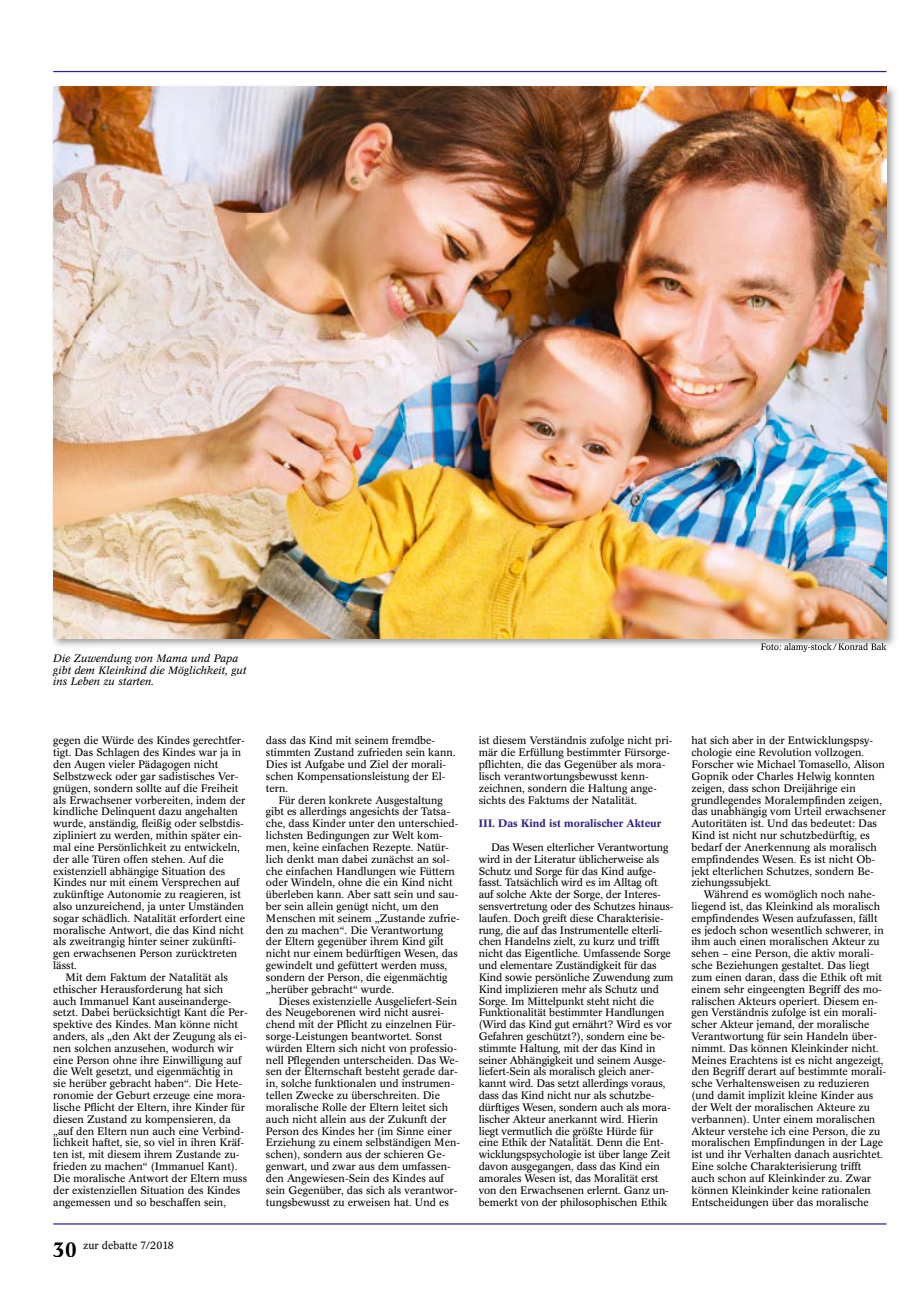
<style>
.page{position:relative;width:922px;height:1312px;background:#fff}
.page>*{position:absolute;margin:0;border:0;box-sizing:border-box;transform-origin:0 0}
.t1{font:10.62px/11.8px "Concorde BE";color:#000}
.t2{font:italic 10.62px/11.9px "Concorde BE";color:#000}
.t3{font:500 10.62px "Concorde BE";color:#2f2483}
.t4{font:8.75px "Concorde BE";color:#000}
.s1{font-weight:500;font-size:20.62px}
</style>
<div class="page">
<hr style="left:53px;top:1222px;width:833px;height:2px;background:#2f2483">
<hr style="left:53px;top:71px;width:833px;height:1px;background:#2f2483">
<img style="left:886px;top:86px;width:9px;height:40px">
<img style="left:53px;top:638px;width:41px;height:9px">
<img style="left:853px;top:126px;width:42px;height:520px">
<img style="left:94px;top:638px;width:759px;height:9px">
<img style="left:53px;top:86px;width:833px;height:552px">
<img style="left:760px;top:643px;width:126px;height:5px">
<p class="t2" style="left:53px;top:652px;width:195px">Die Zuwendung von Mama und Papa gibt dem Kleinkind die Möglichkeit, gut ins Leben zu starten.</p>
<p class="t4" style="left:760px;top:641px;width:127px">Foto: alamy-stock / Konrad Bak</p>
<p class="t1" style="left:53px;top:735px;width:193px">gegen die Würde des Kindes gerechtfer-</p>
<p class="t1" style="left:53px;top:746px;width:189px">tigt. Das Schlagen des Kindes war ja in</p>
<p class="t1" style="left:53px;top:758px;width:167px">den Augen vieler Pädagogen nicht</p>
<p class="t1" style="left:53px;top:770px;width:187px">Selbstzweck oder gar sadistisches Ver-</p>
<p class="t1" style="left:53px;top:782px;width:187px">gnügen, sondern sollte auf die Freiheit</p>
<p class="t1" style="left:53px;top:794px;width:194px">als Erwachsener vorbereiten, indem der</p>
<p class="t1" style="left:53px;top:805px;width:186px">kindliche Delinquent dazu angehalten</p>
<p class="t1" style="left:53px;top:817px;width:192px">wurde, anständig, fleißig oder selbstdis-</p>
<p class="t1" style="left:53px;top:829px;width:190px">zipliniert zu werden, mithin später ein-</p>
<p class="t1" style="left:53px;top:841px;width:188px">mal eine Persönlichkeit zu entwickeln,</p>
<p class="t1" style="left:53px;top:853px;width:172px">der alle Türen offen stehen. Auf die</p>
<p class="t1" style="left:53px;top:864px;width:173px">existenziell abhängige Situation des</p>
<p class="t1" style="left:53px;top:876px;width:188px">Kindes nur mit einem Versprechen auf</p>
<p class="t1" style="left:53px;top:888px;width:189px">zukünftige Autonomie zu reagieren, ist</p>
<p class="t1" style="left:53px;top:900px;width:192px">also unzureichend, ja unter Umständen</p>
<p class="t1" style="left:53px;top:912px;width:193px">sogar schädlich. Natalität erfordert eine</p>
<p class="t1" style="left:53px;top:924px;width:192px">moralische Antwort, die das Kind nicht</p>
<p class="t1" style="left:53px;top:935px;width:184px">als zweitrangig hinter seiner zukünfti-</p>
<p class="t1" style="left:53px;top:947px;width:186px">gen erwachsenen Person zurücktreten</p>
<p class="t1" style="left:53px;top:959px;width:25px">lässt.</p>
<p class="t1" style="left:66px;top:971px;width:164px">Mit dem Faktum der Natalität als</p>
<p class="t1" style="left:53px;top:983px;width:172px">ethischer Herausforderung hat sich</p>
<p class="t1" style="left:53px;top:994px;width:180px">auch Immanuel Kant auseinanderge-</p>
<p class="t1" style="left:53px;top:1006px;width:196px">setzt. Dabei berücksichtigt Kant die Per-</p>
<p class="t1" style="left:53px;top:1018px;width:186px">spektive des Kindes. Man könne nicht</p>
<p class="t1" style="left:53px;top:1030px;width:195px">anders, als „den Akt der Zeugung als ei-</p>
<p class="t1" style="left:53px;top:1042px;width:181px">nen solchen anzusehen, wodurch wir</p>
<p class="t1" style="left:53px;top:1053px;width:190px">eine Person ohne ihre Einwilligung auf</p>
<p class="t1" style="left:53px;top:1065px;width:181px">die Welt gesetzt, und eigenmächtig in</p>
<p class="t1" style="left:53px;top:1077px;width:191px">sie herüber gebracht haben“. Die Hete-</p>
<p class="t1" style="left:53px;top:1089px;width:194px">ronomie der Geburt erzeuge eine mora-</p>
<p class="t1" style="left:53px;top:1101px;width:193px">lische Pflicht der Eltern, ihre Kinder für</p>
<p class="t1" style="left:53px;top:1113px;width:179px">diesen Zustand zu kompensieren, da</p>
<p class="t1" style="left:53px;top:1124px;width:192px">„auf den Eltern nun auch eine Verbind-</p>
<p class="t1" style="left:53px;top:1136px;width:192px">lichkeit haftet, sie, so viel in ihren Kräf-</p>
<p class="t1" style="left:53px;top:1148px;width:188px">ten ist, mit diesem ihrem Zustande zu-</p>
<p class="t1" style="left:53px;top:1160px;width:186px">frieden zu machen“ (Immanuel Kant).</p>
<p class="t1" style="left:53px;top:1172px;width:195px">Die moralische Antwort der Eltern muss</p>
<p class="t1" style="left:53px;top:1183px;width:188px">der existenziellen Situation des Kindes</p>
<p class="t1" style="left:53px;top:1195px;width:174px">angemessen und so beschaffen sein,</p>
<p class="t1" style="left:53px;top:1239px;width:122px"><span class="s1">30</span> zur debatte 7/2018</p>
<p class="t1" style="left:266px;top:735px;width:191px">dass das Kind mit seinem fremdbe&shy;stimmten Zustand zufrieden sein kann.<br>Dies ist Aufgabe und Ziel der morali&shy;schen Kompensationsleistung der El&shy;tern.</p>
<p class="t1" style="left:266px;top:794px;width:195px;text-indent:12px">Für deren konkrete Ausgestaltung gibt es allerdings angesichts der Tatsa&shy;che, dass Kinder unter den unterschied&shy;lichsten Bedingungen zur Welt kom&shy;men, keine einfachen Rezepte. Natür&shy;lich denkt man dabei zunächst an sol&shy;che einfachen Handlungen wie Füttern oder Windeln, ohne die ein Kind nicht überleben kann. Aber satt sein und sau&shy;ber sein allein genügt nicht, um den Menschen mit seinem „Zustande zufrie&shy;den zu machen“. Die Verantwortung der Eltern gegenüber ihrem Kind gilt nicht nur einem bedürftigen Wesen, das gewindelt und gefüttert werden muss, sondern der Person, die eigenmächtig „herüber gebracht“ wurde.</p>
<p class="t1" style="left:266px;top:994px;width:196px;text-indent:12px">Dieses existenzielle Ausgeliefert-Sein des Neugeborenen wird nicht ausrei&shy;chend mit der Pflicht zu einzelnen Für&shy;sorge-Leistungen beantwortet. Sonst würden Eltern sich nicht von professio&shy;nell Pflegenden unterscheiden. Das We&shy;sen der Elternschaft besteht gerade dar&shy;in, solche funktionalen und instrumen&shy;tellen Zwecke zu überschreiten. Die moralische Rolle der Eltern leitet sich auch nicht allein aus der Zukunft der Person des Kindes her (im Sinne einer Erziehung zu einem selbständigen Men&shy;schen), sondern aus der schieren Ge&shy;genwart, und zwar aus dem umfassen&shy;den Angewiesen-Sein des Kindes auf sein Gegenüber, das sich als verantwor&shy;tungsbewusst zu erweisen hat. Und es</p>
<p class="t1" style="left:478px;top:735px;width:195px">ist diesem Verständnis zufolge nicht pri&shy;mär die Erfüllung bestimmter Fürsorge&shy;pflichten, die das Gegenüber als mora&shy;lisch verantwortungsbewusst kenn&shy;zeichnen, sondern die Haltung ange&shy;sichts des Faktums der Natalität.</p>
<p class="t3" style="left:478px;top:817px;width:184px">III. Das Kind ist moralischer Akteur</p>
<p class="t1" style="left:478px;top:841px;width:196px;text-indent:12px">Das Wesen elterlicher Verantwortung wird in der Literatur üblicherweise als Schutz und Sorge für das Kind aufge&shy;fasst. Tatsächlich wird es im Alltag oft auf solche Akte der Sorge, der Interes&shy;sensvertretung oder des Schutzes hinaus&shy;laufen. Doch greift diese Charakterisie&shy;rung, die auf das Instrumentelle elterli&shy;chen Handelns zielt, zu kurz und trifft nicht das Eigentliche. Umfassende Sorge und elementare Zuständigkeit für das Kind sowie persönliche Zuwendung zum Kind implizieren mehr als Schutz und Sorge. Im Mittelpunkt steht nicht die Funktionalität bestimmter Handlungen (Wird das Kind gut ernährt? Wird es vor Gefahren geschützt?), sondern eine be&shy;stimmte Haltung, mit der das Kind in seiner Abhängigkeit und seinem Ausge&shy;liefert-Sein als moralisch gleich aner&shy;kannt wird. Das setzt allerdings voraus, dass das Kind nicht nur als schutzbe&shy;dürftiges Wesen, sondern auch als mora&shy;lischer Akteur anerkannt wird. Hierin liegt vermutlich die größte Hürde für eine Ethik der Natalität. Denn die Ent&shy;wicklungspsychologie ist über lange Zeit davon ausgegangen, dass das Kind ein amorales Wesen ist, das Moralität erst von den Erwachsenen erlernt. Ganz un&shy;bemerkt von der philosophischen Ethik</p>
<p class="t1" style="left:691px;top:735px;width:196px">hat sich aber in der Entwicklungspsy&shy;chologie eine Revolution vollzogen.<br>Forscher wie Michael Tomasello, Alison Gopnik oder Charles Helwig konnten zeigen, dass schon Dreijährige ein grundlegendes Moralempfinden zeigen, das unabhängig vom Urteil erwachsener Autoritäten ist. Und das bedeutet: Das Kind ist nicht nur schutzbedürftig, es bedarf der Anerkennung als moralisch empfindendes Wesen. Es ist nicht Ob&shy;jekt elterlichen Schutzes, sondern Be&shy;ziehungssubjekt.</p>
<p class="t1" style="left:691px;top:888px;width:196px;text-indent:12px">Während es womöglich noch nahe&shy;liegend ist, das Kleinkind als moralisch empfindendes Wesen aufzufassen, fällt es jedoch schon wesentlich schwerer, in ihm auch einen moralischen Akteur zu sehen – eine Person, die aktiv morali&shy;sche Beziehungen gestaltet. Das liegt zum einen daran, dass die Ethik oft mit einem sehr eingeengten Begriff des mo&shy;ralischen Akteurs operiert. Diesem en&shy;gen Verständnis zufolge ist ein morali&shy;scher Akteur jemand, der moralische Verantwortung für sein Handeln über&shy;nimmt. Das können Kleinkinder nicht.<br>Meines Erachtens ist es nicht angezeigt, den Begriff derart auf bestimmte morali&shy;sche Verhaltensweisen zu reduzieren (und damit implizit kleine Kinder aus der Welt der moralischen Akteure zu verbannen). Unter einem moralischen Akteur verstehe ich eine Person, die zu moralischen Empfindungen in der Lage ist und ihr Verhalten danach ausrichtet.<br>Eine solche Charakterisierung trifft auch schon auf Kleinkinder zu. Zwar können Kleinkinder keine rationalen Entscheidungen über das moralische</p>
</div>
